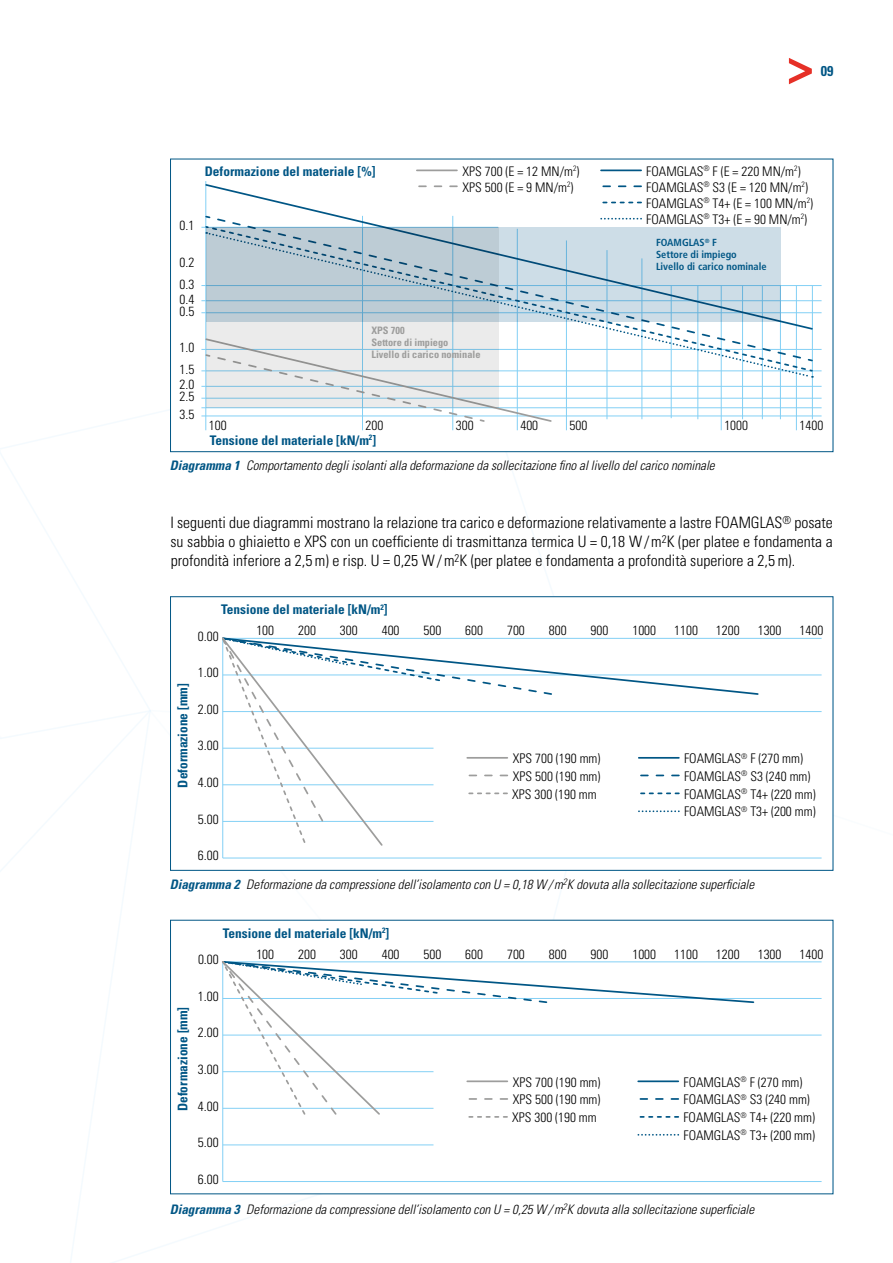
<style>
.page{position:relative;width:893px;height:1263px;background:#fff}
.page>*{position:absolute;margin:0;border:0;box-sizing:border-box;transform-origin:0 0}
.t1{font:700 condensed 48px "Univers LT Std";color:#e63027;scale:1.14 1}
.t2{font:300 condensed 15.75px/19px "Univers LT Std";color:#000;text-align:justify}
.t3{font:700 condensed 14.25px "Univers LT Std";color:#005685}
.t4{font:300 condensed 13.35px/17.7px "Univers LT Std";color:#000}
.t5{font:700 condensed 13.35px "Univers LT Std";color:#005685}
.t6{font:italic 300 condensed 13.2px "Univers LT Std";color:#000}
.t7{font:300 condensed 13.2px/21.5px "Univers LT Std";color:#000}
.t8{font:700 condensed 13.2px "Univers LT Std";color:#005685}
.t9{font:700 condensed 10.2px/12px "Frutiger LT Std";color:#005685}
.t10{font:700 condensed 10.2px/12px "Univers LT Std";color:#9d9d9c}
.s1{font-weight:700;color:#005685}
</style>
<div class="page">
<svg style="left:3px;top:740px;width:599px;height:523px"></svg>
<hr style="left:201px;top:227px;width:297px;height:1px;background:#83d0f5">
<hr style="left:201px;top:285px;width:621px;height:1px;background:#83d0f5">
<hr style="left:201px;top:300px;width:621px;height:1px;background:#83d0f5">
<hr style="left:201px;top:312px;width:621px;height:1px;background:#83d0f5">
<hr style="left:201px;top:349px;width:621px;height:1px;background:#83d0f5">
<hr style="left:201px;top:370px;width:621px;height:1px;background:#83d0f5">
<hr style="left:201px;top:386px;width:621px;height:1px;background:#83d0f5">
<hr style="left:201px;top:398px;width:621px;height:1px;background:#83d0f5">
<hr style="left:201px;top:407px;width:621px;height:1px;background:#83d0f5">
<hr style="left:201px;top:415px;width:621px;height:1px;background:#83d0f5">
<hr style="left:205px;top:181px;width:1px;height:249px;background:#83d0f5">
<hr style="left:362px;top:216px;width:1px;height:214px;background:#83d0f5">
<hr style="left:452px;top:216px;width:1px;height:214px;background:#83d0f5">
<hr style="left:517px;top:229px;width:1px;height:201px;background:#83d0f5">
<hr style="left:566px;top:240px;width:1px;height:190px;background:#83d0f5">
<hr style="left:607px;top:250px;width:1px;height:169px;background:#83d0f5">
<hr style="left:641px;top:258px;width:1px;height:161px;background:#83d0f5">
<hr style="left:671px;top:286px;width:1px;height:132px;background:#83d0f5">
<hr style="left:697px;top:286px;width:1px;height:133px;background:#83d0f5">
<hr style="left:721px;top:286px;width:1px;height:144px;background:#83d0f5">
<hr style="left:742px;top:286px;width:1px;height:133px;background:#83d0f5">
<hr style="left:762px;top:286px;width:1px;height:133px;background:#83d0f5">
<hr style="left:780px;top:286px;width:1px;height:133px;background:#83d0f5">
<hr style="left:796px;top:286px;width:1px;height:144px;background:#83d0f5">
<hr style="left:812px;top:286px;width:1px;height:133px;background:#83d0f5">
<hr style="left:417px;top:170px;width:40px;height:1px;background:#9d9d9c">
<hr style="left:601px;top:170px;width:40px;height:1px;background:#005685">
<svg style="left:204px;top:183px;width:610px;height:148px"></svg>
<svg style="left:204px;top:215px;width:8px;height:4px"></svg>
<svg style="left:216px;top:217px;width:590px;height:9px"></svg>
<svg style="left:498px;top:232px;width:314px;height:146px"></svg>
<svg style="left:810px;top:369px;width:3px;height:9px"></svg>
<svg style="left:204px;top:337px;width:349px;height:86px"></svg>
<svg style="left:498px;top:227px;width:282px;height:94px;background:#c0d6e2"></svg>
<svg style="left:206px;top:227px;width:292px;height:181px;background:#c8d5db"></svg>
<div style="left:171px;top:597px;width:661px;height:273px;background:#fff"></div>
<hr style="left:223px;top:638px;width:599px;height:1px;background:#83d0f5">
<hr style="left:223px;top:674px;width:599px;height:1px;background:#83d0f5">
<hr style="left:223px;top:711px;width:599px;height:1px;background:#83d0f5">
<hr style="left:223px;top:857px;width:599px;height:1px;background:#83d0f5">
<hr style="left:222px;top:638px;width:1px;height:220px;background:#83d0f5">
<svg style="left:222px;top:637px;width:538px;height:210px"></svg>
<div style="left:170px;top:596px;width:663px;height:275px;border:1px solid #005685"></div>
<div style="left:171px;top:920px;width:661px;height:273px;background:#fff"></div>
<hr style="left:223px;top:961px;width:599px;height:1px;background:#83d0f5">
<hr style="left:223px;top:998px;width:599px;height:1px;background:#83d0f5">
<hr style="left:223px;top:1035px;width:599px;height:1px;background:#83d0f5">
<hr style="left:223px;top:1144px;width:210px;height:1px;background:#83d0f5">
<hr style="left:223px;top:1181px;width:599px;height:1px;background:#83d0f5">
<hr style="left:222px;top:962px;width:1px;height:219px;background:#83d0f5">
<svg style="left:638px;top:1134px;width:40px;height:2px"></svg>
<svg style="left:222px;top:961px;width:533px;height:157px"></svg>
<h1 class="t1" style="left:787px;top:37px;width:26px">&gt;</h1>
<p class="t3" style="left:821px;top:63px;width:14px">09</p>
<p class="t7" style="left:179px;top:215px;width:16px">0.1</p>
<p class="t7" style="left:179px;top:252px;width:16px">0.2<br>0.3</p>
<p class="t7" style="left:179px;top:293px;width:16px;line-height:12px">0.4<br>0.5</p>
<p class="t7" style="left:179px;top:337px;width:16px">1.0<br>1.5</p>
<p class="t7" style="left:179px;top:379px;width:16px;line-height:11.9px">2.0<br>2.5</p>
<p class="t7" style="left:179px;top:404px;width:16px">3.5</p>
<p class="t8" style="left:205px;top:163px;width:172px">Deformazione del materiale [%]</p>
<p class="t7" style="left:463px;top:163px;width:118px;line-height:15.9px">XPS 700 (E = 12 MN/m<sup>2</sup>)<br>XPS 500 (E = 9 MN/m<sup>2</sup>)</p>
<p class="t10" style="left:371px;top:325px;width:111px">XPS 700<br>Settore di impiego<br>Livello di carico nominale</p>
<p class="t7" style="left:646px;top:163px;width:163px;line-height:15.9px">FOAMGLAS<sup>®</sup> F (E = 220 MN/m<sup>2</sup>)<br>FOAMGLAS<sup>®</sup> S3 (E = 120 MN/m<sup>2</sup>)</p>
<p class="t7" style="left:646px;top:195px;width:168px;line-height:16px">FOAMGLAS<sup>®</sup> T4+ (E = 100 MN/m<sup>2</sup>)<br>FOAMGLAS<sup>®</sup> T3+ (E = 90 MN/m<sup>2</sup>)</p>
<p class="t9" style="left:656px;top:237px;width:112px">FOAMGLAS<sup>®</sup> F<br>Settore di impiego<br>Livello di carico nominale</p>
<p class="t7" style="left:209px;top:415px;width:19px">100</p>
<p class="t7" style="left:366px;top:415px;width:19px">200</p>
<p class="t7" style="left:456px;top:415px;width:19px">300</p>
<p class="t7" style="left:520px;top:415px;width:19px">400</p>
<p class="t7" style="left:570px;top:415px;width:19px">500</p>
<p class="t7" style="left:724px;top:415px;width:25px">1000</p>
<p class="t7" style="left:799px;top:415px;width:25px">1400</p>
<p class="t8" style="left:210px;top:432px;width:168px">Tensione del materiale [kN/m<sup>2</sup>]</p>
<p class="t6" style="left:170px;top:457px;width:547px"><span class="s1">Diagramma 1</span> Comportamento degli isolanti alla deformazione da sollecitazione fino al livello del carico nominale</p>
<p class="t2" style="left:170px;top:513px;width:664px">I seguenti due diagrammi mostrano la relazione tra carico e deformazione relativamente a lastre FOAMGLAS<sup>®</sup> posate su sabbia o ghiaietto e XPS con un coefficiente di trasmittanza termica U = 0,18 W/m<sup>2</sup>K (per platee e fondamenta a profondità inferiore a 2,5 m) e risp. U = 0,25 W/m<sup>2</sup>K (per platee e fondamenta a profondità superiore a 2,5 m).</p>
<p class="t5" style="left:221px;top:601px;width:168px">Tensione del materiale [kN/m<sup>2</sup>]</p>
<p class="t4" style="left:198px;top:627px;width:22px">0.00</p>
<p class="t5" style="left:175px;top:787px;width:106px;rotate:-90deg">Deformazione [mm]</p>
<p class="t4" style="left:198px;top:664px;width:22px">1.00</p>
<p class="t4" style="left:198px;top:700px;width:22px">2.00</p>
<p class="t4" style="left:198px;top:737px;width:22px">3.00</p>
<p class="t4" style="left:198px;top:773px;width:22px">4.00</p>
<p class="t4" style="left:198px;top:810px;width:22px">5.00</p>
<p class="t4" style="left:198px;top:847px;width:22px">6.00</p>
<p class="t4" style="left:256px;top:621px;width:19px">100</p>
<p class="t4" style="left:298px;top:621px;width:19px">200</p>
<p class="t4" style="left:340px;top:621px;width:19px">300</p>
<p class="t4" style="left:382px;top:621px;width:19px">400</p>
<p class="t4" style="left:423px;top:621px;width:19px">500</p>
<p class="t4" style="left:465px;top:621px;width:19px">600</p>
<p class="t4" style="left:507px;top:621px;width:19px">700</p>
<p class="t4" style="left:549px;top:621px;width:19px">800</p>
<p class="t4" style="left:591px;top:621px;width:19px">900</p>
<p class="t4" style="left:632px;top:621px;width:25px">1000</p>
<p class="t4" style="left:674px;top:621px;width:25px">1100</p>
<p class="t4" style="left:716px;top:621px;width:25px">1200</p>
<p class="t4" style="left:758px;top:621px;width:25px">1300</p>
<p class="t4" style="left:799px;top:621px;width:25px">1400</p>
<p class="t4" style="left:513px;top:749px;width:89px">XPS 700 (190 mm)<br>XPS 500 (190 mm)</p>
<p class="t4" style="left:512px;top:785px;width:86px">XPS 300 (190 mm</p>
<p class="t4" style="left:684px;top:749px;width:128px">FOAMGLAS<sup>®</sup> F (270 mm)<br>FOAMGLAS<sup>®</sup> S3 (240 mm)</p>
<p class="t4" style="left:684px;top:785px;width:133px">FOAMGLAS<sup>®</sup> T4+ (220 mm)<br>FOAMGLAS<sup>®</sup> T3+ (200 mm)</p>
<p class="t6" style="left:170px;top:876px;width:586px"><span class="s1">Diagramma 2</span> Deformazione da compressione dell’isolamento con U = 0,18 W/m<sup>2</sup>K dovuta alla sollecitazione superficiale</p>
<p class="t5" style="left:223px;top:925px;width:168px">Tensione del materiale [kN/m<sup>2</sup>]</p>
<p class="t4" style="left:198px;top:951px;width:22px">0.00</p>
<p class="t5" style="left:175px;top:1111px;width:106px;rotate:-90deg">Deformazione [mm]</p>
<p class="t4" style="left:198px;top:987px;width:22px">1.00</p>
<p class="t4" style="left:198px;top:1024px;width:22px">2.00</p>
<p class="t4" style="left:198px;top:1060px;width:22px">3.00</p>
<p class="t4" style="left:198px;top:1097px;width:22px">4.00</p>
<p class="t4" style="left:198px;top:1134px;width:22px">5.00</p>
<p class="t4" style="left:198px;top:1170px;width:22px">6.00</p>
<p class="t4" style="left:256px;top:945px;width:19px">100</p>
<p class="t4" style="left:298px;top:945px;width:19px">200</p>
<p class="t4" style="left:340px;top:945px;width:19px">300</p>
<p class="t4" style="left:382px;top:945px;width:19px">400</p>
<p class="t4" style="left:423px;top:945px;width:19px">500</p>
<p class="t4" style="left:465px;top:945px;width:19px">600</p>
<p class="t4" style="left:507px;top:945px;width:19px">700</p>
<p class="t4" style="left:549px;top:945px;width:19px">800</p>
<p class="t4" style="left:591px;top:945px;width:19px">900</p>
<p class="t4" style="left:632px;top:945px;width:25px">1000</p>
<p class="t4" style="left:674px;top:945px;width:25px">1100</p>
<p class="t4" style="left:716px;top:945px;width:25px">1200</p>
<p class="t4" style="left:758px;top:945px;width:25px">1300</p>
<p class="t4" style="left:799px;top:945px;width:25px">1400</p>
<p class="t4" style="left:513px;top:1073px;width:89px">XPS 700 (190 mm)<br>XPS 500 (190 mm)</p>
<p class="t4" style="left:512px;top:1108px;width:86px">XPS 300 (190 mm</p>
<p class="t4" style="left:683px;top:1073px;width:128px">FOAMGLAS<sup>®</sup> F (270 mm)<br>FOAMGLAS<sup>®</sup> S3 (240 mm)</p>
<p class="t4" style="left:683px;top:1108px;width:133px">FOAMGLAS<sup>®</sup> T4+ (220 mm)<br>FOAMGLAS<sup>®</sup> T3+ (200 mm)</p>
<p class="t6" style="left:170px;top:1201px;width:586px"><span class="s1">Diagramma 3</span> Deformazione da compressione dell’isolamento con U = 0,25 W/m<sup>2</sup>K dovuta alla sollecitazione superficiale</p>
</div>
